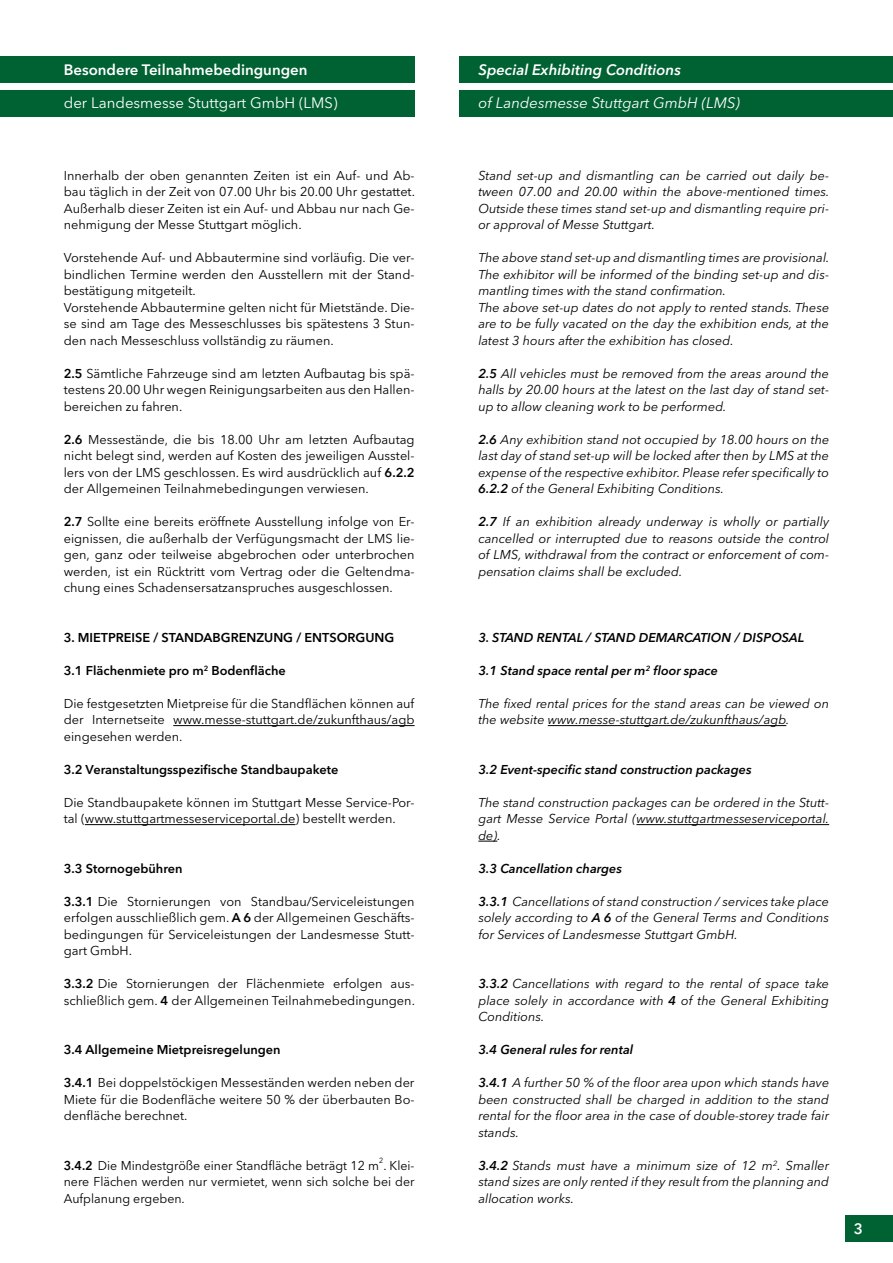
<style>
.page{position:relative;width:893px;height:1263px;background:#fff}
.page>*{position:absolute;margin:0;border:0;box-sizing:border-box;transform-origin:0 0}
.t1{font:15px "Avenir Next LT Pro";color:#fff}
.t2{font:italic 15px "Avenir Next LT Pro";color:#fff}
.t3{font:600 15px "Avenir Next LT Pro";color:#fff}
.t4{font:italic 600 15px "Avenir Next LT Pro";color:#fff}
.t5{font:12.75px/16.5px "Avenir Next LT Pro";color:#000;text-align:justify}
.t6{font:italic 12.75px/16.5px "Avenir Next LT Pro";color:#000;text-align:justify}
.t7{font:italic 600 12.75px "Avenir Next LT Pro";color:#000}
.t8{font:600 12.75px "Avenir Next LT Pro";color:#000}
.t9{font:7.5px "Avenir Next LT Pro";color:#000}
.s1{font-weight:600}
</style>
<div class="page">
<div style="left:0;top:56px;width:415px;height:27px;background:#006133"></div>
<div style="left:459px;top:56px;width:434px;height:27px;background:#006133"></div>
<div style="left:0;top:90px;width:415px;height:27px;background:#006133"></div>
<div style="left:459px;top:90px;width:434px;height:27px;background:#006133"></div>
<div style="left:845px;top:1215px;width:48px;height:27px;background:#006133"></div>
<hr style="left:548px;top:725px;width:238px;height:1px;background:#000">
<hr style="left:636px;top:824px;width:193px;height:1px;background:#000">
<svg style="left:478px;top:841px;width:19px;height:1px"></svg>
<hr style="left:173px;top:725px;width:242px;height:1px;background:#000">
<hr style="left:85px;top:824px;width:211px;height:1px;background:#000">
<p class="t3" style="left:64px;top:61px;width:245px">Besondere Teilnahmebedingungen</p>
<p class="t1" style="left:64px;top:94px;width:275px">der Landesmesse Stuttgart GmbH (LMS)</p>
<p class="t5" style="left:64px;top:167px;width:353px">Innerhalb der oben genannten Zeiten ist ein Auf- und Ab&shy;bau täglich in der Zeit von 07.00 Uhr bis 20.00 Uhr gestattet.<br>Außerhalb dieser Zeiten ist ein Auf- und Abbau nur nach Ge&shy;nehmigung der Messe Stuttgart möglich.</p>
<p class="t5" style="left:64px;top:250px;width:352px">Vorstehende Auf- und Abbautermine sind vorläufig. Die ver&shy;bindlichen Termine werden den Ausstellern mit der Stand&shy;bestätigung mitgeteilt.</p>
<p class="t5" style="left:64px;top:299px;width:352px">Vorstehende Abbautermine gelten nicht für Mietstände. Die&shy;se sind am Tage des Messeschlusses bis spätestens 3 Stun&shy;den nach Messeschluss vollständig zu räumen.</p>
<p class="t5" style="left:64px;top:365px;width:352px"><span class="s1">2.5</span> Sämtliche Fahrzeuge sind am letzten Aufbautag bis spä&shy;testens 20.00 Uhr wegen Reinigungsarbeiten aus den Hallen&shy;bereichen zu fahren.</p>
<p class="t5" style="left:64px;top:431px;width:352px"><span class="s1">2.6</span> Messestände, die bis 18.00 Uhr am letzten Aufbautag nicht belegt sind, werden auf Kosten des jeweiligen Ausstel&shy;lers von der LMS geschlossen. Es wird ausdrücklich auf <span class="s1">6.2.2 </span>der Allgemeinen Teilnahmebedingungen verwiesen.</p>
<p class="t5" style="left:64px;top:514px;width:352px"><span class="s1">2.7</span> Sollte eine bereits eröffnete Ausstellung infolge von Er&shy;eignissen, die außerhalb der Verfügungsmacht der LMS lie&shy;gen, ganz oder teilweise abgebrochen oder unterbrochen werden, ist ein Rücktritt vom Vertrag oder die Geltendma&shy;chung eines Schadensersatzanspruches ausgeschlossen.</p>
<p class="t8" style="left:64px;top:630px;width:332px">3. MIETPREISE / STANDABGRENZUNG / ENTSORGUNG</p>
<p class="t8" style="left:64px;top:663px;width:224px">3.1 Flächenmiete pro m<sup>2</sup> Bodenfläche</p>
<p class="t5" style="left:64px;top:695px;width:352px">Die festgesetzten Mietpreise für die Standflächen können auf der Internetseite www.messe-stuttgart.de/zukunfthaus/agb eingesehen werden.</p>
<p class="t8" style="left:64px;top:762px;width:276px">3.2 Veranstaltungsspezifische Standbaupakete</p>
<p class="t5" style="left:64px;top:794px;width:352px">Die Standbaupakete können im Stuttgart Messe Service-Por&shy;tal (www.stuttgartmesseserviceportal.de) bestellt werden.</p>
<p class="t8" style="left:64px;top:861px;width:120px">3.3 Stornogebühren</p>
<p class="t5" style="left:64px;top:893px;width:352px"><span class="s1">3.3.1</span> Die Stornierungen von Standbau/Serviceleistungen erfolgen ausschließlich gem. <span class="s1">A 6</span> der Allgemeinen Geschäfts&shy;bedingungen für Serviceleistungen der Landesmesse Stutt&shy;gart GmbH.</p>
<p class="t5" style="left:64px;top:976px;width:353px"><span class="s1">3.3.2</span> Die Stornierungen der Flächenmiete erfolgen aus&shy;schließlich gem. <span class="s1">4</span> der Allgemeinen Teilnahmebedingungen.</p>
<p class="t8" style="left:64px;top:1042px;width:218px">3.4 Allgemeine Mietpreisregelungen</p>
<p class="t5" style="left:64px;top:1075px;width:352px"><span class="s1">3.4.1</span> Bei doppelstöckigen Messeständen werden neben der Miete für die Bodenfläche weitere 50 % der überbauten Bo&shy;denfläche berechnet.</p>
<p class="t5" style="left:64px;top:1157px;width:352px"><span class="s1">3.4.2</span> Die Mindestgröße einer Standfläche beträgt 12 m . Klei-</p>
<p class="t9" style="left:379px;top:1155px;width:6px">2</p>
<p class="t5" style="left:64px;top:1174px;width:352px">nere Flächen werden nur vermietet, wenn sich solche bei der<br>Aufplanung ergeben.</p>
<p class="t4" style="left:478px;top:61px;width:204px">Special Exhibiting Conditions</p>
<p class="t2" style="left:478px;top:94px;width:263px">of Landesmesse Stuttgart GmbH (LMS)</p>
<p class="t6" style="left:478px;top:167px;width:353px">Stand set-up and dismantling can be carried out daily be&shy;tween 07.00 and 20.00 within the above-mentioned times.<br>Outside these times stand set-up and dismantling require pri&shy;or approval of Messe Stuttgart.</p>
<p class="t6" style="left:478px;top:250px;width:353px">The above stand set-up and dismantling times are provisional.<br>The exhibitor will be informed of the binding set-up and dis&shy;mantling times with the stand confirmation.</p>
<p class="t6" style="left:478px;top:299px;width:352px">The above set-up dates do not apply to rented stands. These are to be fully vacated on the day the exhibition ends, at the latest 3 hours after the exhibition has closed.</p>
<p class="t6" style="left:478px;top:365px;width:352px"><span class="s1">2.5</span> All vehicles must be removed from the areas around the halls by 20.00 hours at the latest on the last day of stand set&shy;up to allow cleaning work to be performed.</p>
<p class="t6" style="left:478px;top:431px;width:352px"><span class="s1">2.6</span> Any exhibition stand not occupied by 18.00 hours on the last day of stand set-up will be locked after then by LMS at the expense of the respective exhibitor. Please refer specifically to <span class="s1">6.2.2</span> of the General Exhibiting Conditions.</p>
<p class="t6" style="left:478px;top:514px;width:352px"><span class="s1">2.7</span> If an exhibition already underway is wholly or partially cancelled or interrupted due to reasons outside the control of LMS, withdrawal from the contract or enforcement of com&shy;pensation claims shall be excluded.</p>
<p class="t7" style="left:478px;top:630px;width:327px">3. STAND RENTAL / STAND DEMARCATION / DISPOSAL</p>
<p class="t7" style="left:478px;top:663px;width:241px">3.1 Stand space rental per m<sup>2</sup> floor space</p>
<p class="t6" style="left:478px;top:695px;width:352px">The fixed rental prices for the stand areas can be viewed on the website www.messe-stuttgart.de/zukunfthaus/agb.</p>
<p class="t7" style="left:478px;top:762px;width:275px">3.2 Event-specific stand construction packages</p>
<p class="t6" style="left:478px;top:794px;width:352px">The stand construction packages can be ordered in the Stutt&shy;gart Messe Service Portal (www.stuttgartmesseserviceportal. de).</p>
<p class="t7" style="left:478px;top:861px;width:145px">3.3 Cancellation charges</p>
<p class="t6" style="left:478px;top:893px;width:352px"><span class="s1">3.3.1</span> Cancellations of stand construction / services take place solely according to <span class="s1">A 6</span> of the General Terms and Conditions for Services of Landesmesse Stuttgart GmbH.</p>
<p class="t6" style="left:478px;top:976px;width:352px"><span class="s1">3.3.2</span> Cancellations with regard to the rental of space take place solely in accordance with <span class="s1">4</span> of the General Exhibiting Conditions.</p>
<p class="t7" style="left:478px;top:1042px;width:156px">3.4 General rules for rental</p>
<p class="t6" style="left:478px;top:1075px;width:352px"><span class="s1">3.4.1</span> A further 50 % of the floor area upon which stands have been constructed shall be charged in addition to the stand rental for the floor area in the case of double-storey trade fair stands.</p>
<p class="t6" style="left:478px;top:1157px;width:352px"><span class="s1">3.4.2</span> Stands must have a minimum size of 12 m<sup>2</sup>. Smaller stand sizes are only rented if they result from the planning and allocation works.</p>
<p class="t3" style="left:854px;top:1219px;width:11px">3</p>
</div>
